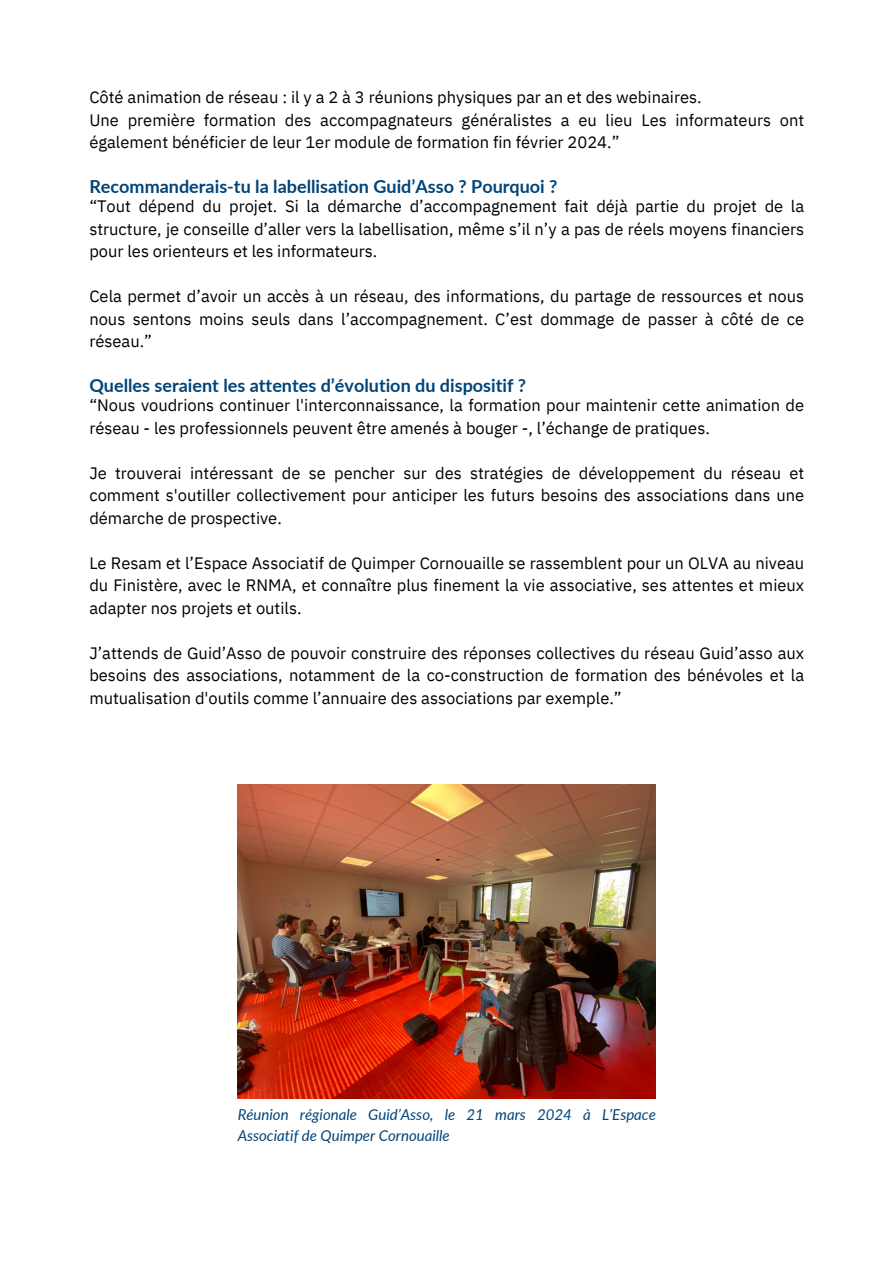
<style>
.page{position:relative;width:894px;height:1264px;background:#fff}
.page>*{position:absolute;margin:0;border:0;box-sizing:border-box;transform-origin:0 0}
.t1{font:700 18px "Lato";color:#004479}
.t2{font:16.5px/22.5px "IBM Plex Sans";color:#000;text-align:justify}
.t3{font:italic 15px/20.2px "Lato";color:#004479}
</style>
<div class="page">
<img style="left:237px;top:785px;width:418px;height:313px">
<h2 class="t2" style="left:89px;top:86px;width:716px;text-align:left">Côté animation de réseau : il y a 2 à 3 réunions physiques par an et des webinaires.<br>Une première formation des accompagnateurs généralistes a eu lieu Les informateurs ont également bénéficier de leur 1er module de formation fin février 2024.”</h2>
<h1 class="t1" style="left:89px;top:175px;width:469px">Recommanderais-tu la labellisation Guid’Asso ? Pourquoi ?</h1>
<h2 class="t2" style="left:89px;top:195px;width:716px">“Tout dépend du projet. Si la démarche d’accompagnement fait déjà partie du projet de la structure, je conseille d’aller vers la labellisation, même s’il n’y a pas de réels moyens financiers pour les orienteurs et les informateurs.</h2>
<h2 class="t2" style="left:89px;top:285px;width:716px">Cela permet d’avoir un accès à un réseau, des informations, du partage de ressources et nous nous sentons moins seuls dans l’accompagnement. C’est dommage de passer à côté de ce réseau.”</h2>
<h1 class="t1" style="left:89px;top:374px;width:438px">Quelles seraient les attentes d’évolution du dispositif ?</h1>
<h2 class="t2" style="left:89px;top:393px;width:716px">“Nous voudrions continuer l'interconnaissance, la formation pour maintenir cette animation de réseau - les professionnels peuvent être amenés à bouger -, l’échange de pratiques.</h2>
<h2 class="t2" style="left:89px;top:461px;width:716px">Je trouverai intéressant de se pencher sur des stratégies de développement du réseau et comment s'outiller collectivement pour anticiper les futurs besoins des associations dans une démarche de prospective.</h2>
<h2 class="t2" style="left:89px;top:551px;width:716px">Le Resam et l’Espace Associatif de Quimper Cornouaille se rassemblent pour un OLVA au niveau du Finistère, avec le RNMA, et connaître plus finement la vie associative, ses attentes et mieux adapter nos projets et outils.</h2>
<h2 class="t2" style="left:89px;top:641px;width:716px">J’attends de Guid’Asso de pouvoir construire des réponses collectives du réseau Guid’asso aux besoins des associations, notamment de la co-construction de formation des bénévoles et la mutualisation d'outils comme l’annuaire des associations par exemple.”</h2>
<p class="t3" style="left:237px;top:1104px;width:419px">Réunion régionale Guid’Asso, le 21 mars 2024 à L’Espace<br>Associatif de Quimper Cornouaille</p>
</div>
